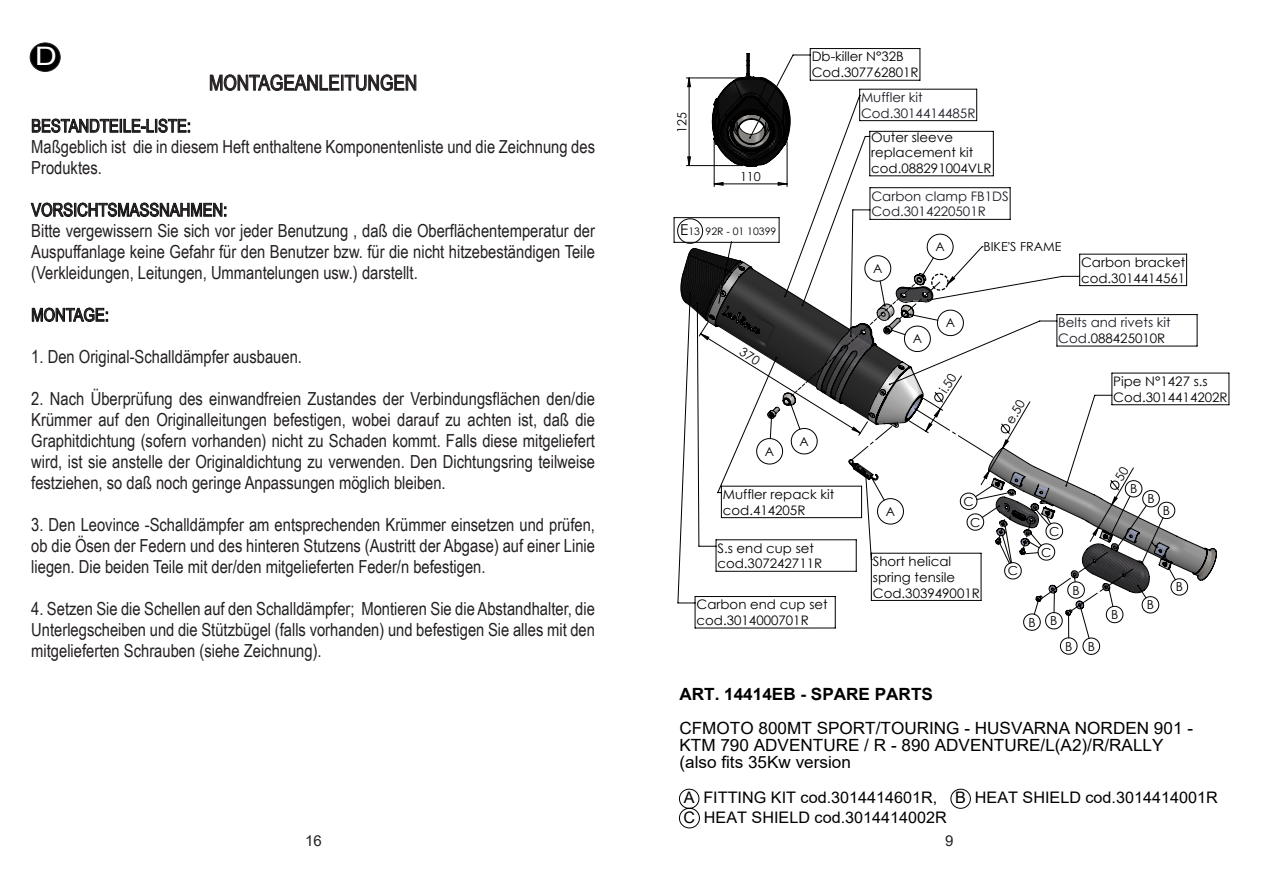
<style>
.page{position:relative;width:1263px;height:893px;background:#fff}
.page>*{position:absolute;margin:0;border:0;box-sizing:border-box;transform-origin:0 0}
.t1{font:25.5px "Arial";color:#fff;scale:1.19 1}
.t2{font:21px "Arial Narrow";color:#231f20}
.t3{font:18px/21px "Arial Narrow";color:#231f20;text-align:justify}
.t4{font:16.8px/34.2px "Arial";color:#000}
.t5{font:15.9px/19.4px "Arial";color:#000}
.t6{font:15px "Arial";color:#231f20}
.t7{font:13.05px/15.8px "Century Gothic";color:#000}
.t8{font:13.05px/15.8px "Century Gothic";color:#191924}
.t9{font:12.6px "Century Gothic";color:#000}
.t10{font:12.45px "Century Gothic";color:#000}
.t11{font:10.35px "Century Gothic";color:#000}
.s1{font-size:15px}
.s2{color:#000}
.s3{font-weight:700}
</style>
<div class="page">
<svg style="left:679px;top:789px;width:292px;height:39px"></svg>
<svg style="left:786px;top:89px;width:443px;height:317px"></svg>
<svg style="left:673px;top:217px;width:503px;height:422px"></svg>
<hr style="left:787px;top:142px;width:1px;height:45px;background:#000">
<hr style="left:714px;top:141px;width:1px;height:46px;background:#000">
<hr style="left:686px;top:165px;width:57px;height:1px;background:#000">
<hr style="left:686px;top:78px;width:59px;height:1px;background:#000">
<svg style="left:714px;top:182px;width:74px;height:4px"></svg>
<svg style="left:687px;top:77px;width:4px;height:89px"></svg>
<svg style="left:680px;top:247px;width:537px;height:369px"></svg>
<svg style="left:712px;top:48px;width:208px;height:119px"></svg>
<svg style="left:210px;top:74px;width:206px;height:17px"></svg>
<svg style="left:32px;top:119px;width:158px;height:14px"></svg>
<svg style="left:31px;top:203px;width:195px;height:14px"></svg>
<svg style="left:32px;top:308px;width:76px;height:14px"></svg>
<div style="left:30px;top:43px;width:30px;height:28px;background:#000001;border-radius:50%"></div>
<div style="left:30px;top:43px;width:31px;height:29px;border:1px solid #231f20;border-radius:50%"></div>
<svg style="left:1089px;top:465px;width:45px;height:77px"></svg>
<svg style="left:689px;top:241px;width:341px;height:244px"></svg>
<p class="t1" style="left:35px;top:38px;width:20px">D</p>
<p class="t2" style="left:209px;top:67px;width:210px">MONTAGEANLEITUNGEN</p>
<p class="t3" style="left:31px;top:115px;width:161px">BESTANDTEILE-LISTE:</p>
<p class="t3" style="left:31px;top:136px;width:565px">Maßgeblich ist die in diesem Heft enthaltene Komponentenliste und die Zeichnung des<br>Produktes.</p>
<p class="t3" style="left:31px;top:199px;width:198px">VORSICHTSMASSNAHMEN:</p>
<p class="t3" style="left:31px;top:220px;width:565px">Bitte vergewissern Sie sich vor jeder Benutzung , daß die Oberflächentemperatur der Auspuffanlage keine Gefahr für den Benutzer bzw. für die nicht hitzebeständigen Teile (Verkleidungen, Leitungen, Ummantelungen usw.) darstellt.</p>
<p class="t3" style="left:31px;top:304px;width:79px">MONTAGE:</p>
<p class="t3" style="left:31px;top:346px;width:272px">1. Den Original-Schalldämpfer ausbauen.</p>
<p class="t3" style="left:31px;top:388px;width:565px">2. Nach Überprüfung des einwandfreien Zustandes der Verbindungsflächen den/die Krümmer auf den Originalleitungen befestigen, wobei darauf zu achten ist, daß die Graphitdichtung (sofern vorhanden) nicht zu Schaden kommt. Falls diese mitgeliefert wird, ist sie anstelle der Originaldichtung zu verwenden. Den Dichtungsring teilweise festziehen, so daß noch geringe Anpassungen möglich bleiben.</p>
<p class="t3" style="left:31px;top:514px;width:565px">3. Den Leovince -Schalldämpfer am entsprechenden Krümmer einsetzen und prüfen, ob die Ösen der Federn und des hinteren Stutzens (Austritt der Abgase) auf einer Linie liegen. Die beiden Teile mit der/den mitgelieferten Feder/n befestigen.</p>
<p class="t3" style="left:31px;top:598px;width:565px">4. Setzen Sie die Schellen auf den Schalldämpfer; Montieren Sie die Abstandhalter, die Unterlegscheiben und die Stützbügel (falls vorhanden) und befestigen Sie alles mit den mitgelieferten Schrauben (siehe Zeichnung).</p>
<p class="t9" style="left:673px;top:133px;width:22px;rotate:-90deg">125</p>
<p class="t10" style="left:740px;top:168px;width:22px">110</p>
<p class="t11" style="left:680px;top:224px;width:98px"><span class="s1">E</span>13 92R - 01 10399</p>
<p class="t10" style="left:765px;top:443px;width:11px">A</p>
<p class="t7" style="left:812px;top:49px;width:109px">Db-killer N°32B<br>Cod.307762801R</p>
<p class="t8" style="left:861px;top:89px;width:116px">Muffler kit<br>Cod.3014414485R</p>
<p class="t7" style="left:871px;top:129px;width:122px">Outer sleeve replacement kit cod.088291004VLR</p>
<p class="t8" style="left:871px;top:188px;width:139px">Carbon clamp FB1DS<br>Cod.3014220501R</p>
<p class="t10" style="left:799px;top:433px;width:11px">A</p>
<p class="t10" style="left:873px;top:260px;width:11px">A</p>
<p class="t10" style="left:935px;top:238px;width:11px">A</p>
<p class="t10" style="left:913px;top:330px;width:11px">A</p>
<p class="t10" style="left:946px;top:314px;width:11px">A</p>
<p class="t9" style="left:935px;top:387px;width:21px;rotate:-57deg">i.50</p>
<p class="t10" style="left:983px;top:238px;width:79px">BIKE'S FRAME</p>
<p class="t7" style="left:1081px;top:254px;width:106px">Carbon bracket cod.3014414561</p>
<p class="t9" style="left:1001px;top:418px;width:27px;rotate:-60deg">e.50</p>
<p class="t8" style="left:1058px;top:315px;width:114px">Belts and rivets kit<br>Cod.<span class="s2">088425010R</span></p>
<p class="t7" style="left:1113px;top:373px;width:116px">Pipe N°1427 s.s<br>Cod.3014414202R</p>
<p class="t7" style="left:723px;top:486px;width:113px">Muffler repack kit cod.414205R</p>
<p class="t10" style="left:886px;top:503px;width:11px">A</p>
<p class="t10" style="left:963px;top:493px;width:12px">C</p>
<p class="t10" style="left:970px;top:513px;width:12px">C</p>
<p class="t10" style="left:1049px;top:522px;width:12px">C</p>
<p class="t10" style="left:1130px;top:480px;width:9px">B</p>
<p class="t10" style="left:1147px;top:490px;width:9px">B</p>
<p class="t10" style="left:1163px;top:502px;width:9px">B</p>
<p class="t7" style="left:717px;top:540px;width:106px">S.s end cup set cod.307242711R</p>
<p class="t7" style="left:696px;top:597px;width:133px">Carbon end cup set cod.3014000701R</p>
<p class="t7" style="left:873px;top:553px;width:109px">Short helical spring tensile<br>Cod.303949001R</p>
<p class="t10" style="left:1008px;top:562px;width:12px">C</p>
<p class="t10" style="left:1041px;top:543px;width:12px">C</p>
<p class="t10" style="left:1028px;top:613px;width:31px">B B</p>
<p class="t10" style="left:1072px;top:581px;width:9px">B</p>
<p class="t10" style="left:1111px;top:606px;width:9px">B</p>
<p class="t10" style="left:1147px;top:596px;width:9px">B</p>
<p class="t10" style="left:1176px;top:578px;width:9px">B</p>
<p class="t10" style="left:1065px;top:637px;width:31px">B B</p>
<p class="t4" style="left:679px;top:677px;width:515px"><span class="s3">ART. 14414EB - SPARE PARTS<br></span>CFMOTO 800MT SPORT/TOURING - HUSVARNA NORDEN 901 -</p>
<p class="t4" style="left:679px;top:737px;width:486px;line-height:17.1px">KTM 790 ADVENTURE / R - 890 ADVENTURE/L(A2)/R/RALLY (also fits 35Kw version</p>
<p class="t5" style="left:683px;top:788px;width:536px">A FITTING KIT cod.3014414601R, B HEAT SHIELD cod.3014414001R<br>C HEAT SHIELD cod.3014414002R</p>
<p class="t6" style="left:305px;top:830px;width:18px">16</p>
<p class="t6" style="left:945px;top:830px;width:10px">9</p>
</div>
